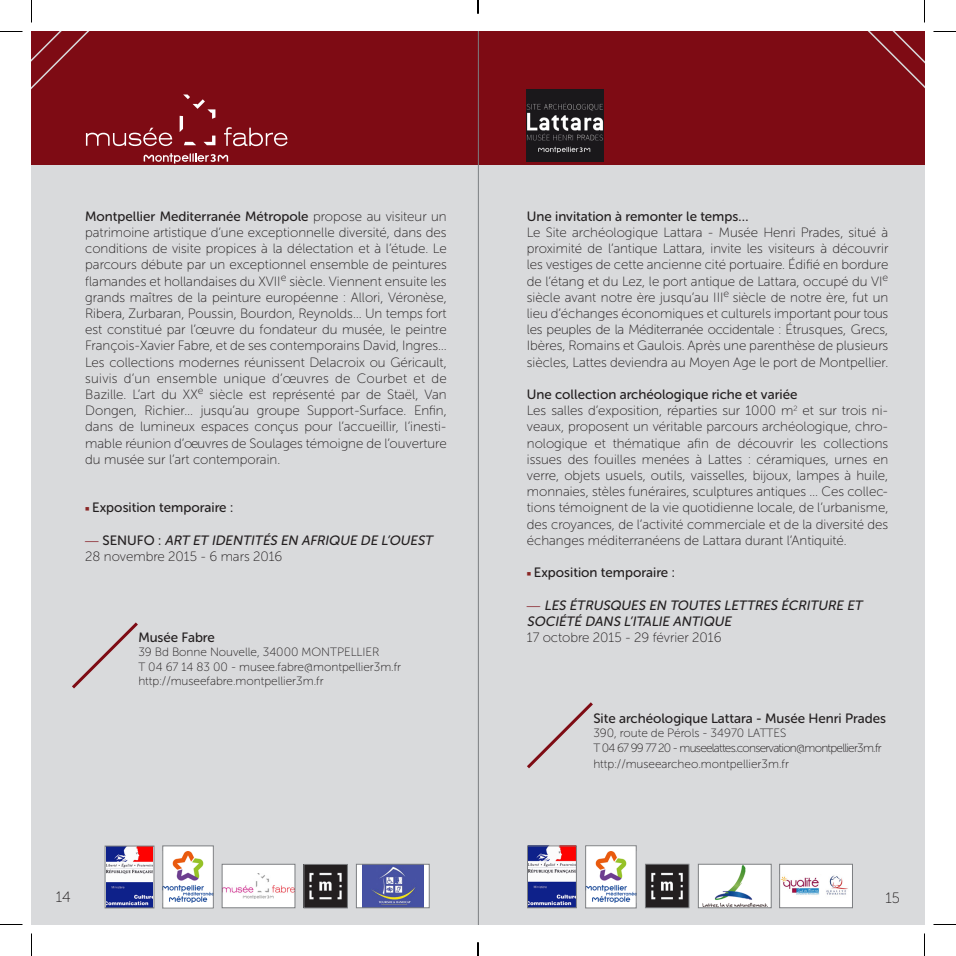
<style>
.page{position:relative;width:956px;height:956px;background:#fff}
.page>*{position:absolute;margin:0;border:0;box-sizing:border-box;transform-origin:0 0}
.t1{font:15px "Museo Sans Rounded 100";color:#231f20}
.t2{font:13.5px/16.2px "Museo Sans Rounded 100";color:#231f20;text-align:justify}
.t3{font:13.5px "Museo Sans Rounded 500";color:#231f20}
.t4{font:italic 13.5px/16.2px "Museo Sans Rounded 500";color:#231f20}
.t5{font:12px/14.4px "Museo Sans Rounded 100";color:#231f20}
.t6{font:12px/14.4px "Museo Sans Rounded 100";letter-spacing:-.06em;color:#231f20}
.s1{font-family:"Museo Sans Rounded 100"}
.s2{color:#8a2625}
.s3{font-family:"Bell Gothic BT";font-style:normal;color:#7e0b14}
.s4{font-style:normal}
</style>
<div class="page">
<div style="left:32px;top:32px;width:892px;height:892px;background:#d9dadc"></div>
<div style="left:32px;top:32px;width:892px;height:133px;background:#7e0b14"></div>
<hr style="left:478px;top:32px;width:1px;height:892px;background:#7c7e81">
<svg style="left:868px;top:32px;width:56px;height:56px"></svg>
<img style="left:527px;top:89px;width:77px;height:73px">
<div style="left:356px;top:864px;width:73px;height:44px;background:#fff"></div>
<img style="left:362px;top:866px;width:61px;height:40px">
<div style="left:356px;top:864px;width:73px;height:44px;border:1px solid #7c7e81"></div>
<img style="left:647px;top:866px;width:40px;height:40px">
<div style="left:645px;top:864px;width:44px;height:44px;border:1px solid #7c7e81"></div>
<img style="left:700px;top:866px;width:69px;height:40px">
<div style="left:698px;top:864px;width:73px;height:44px;border:1px solid #7c7e81"></div>
<div style="left:586px;top:846px;width:50px;height:62px;background:#fff"></div>
<img style="left:588px;top:851px;width:46px;height:51px">
<svg style="left:72px;top:622px;width:66px;height:67px"></svg>
<svg style="left:527px;top:702px;width:66px;height:67px"></svg>
<img style="left:529px;top:848px;width:46px;height:58px">
<div style="left:527px;top:846px;width:50px;height:62px;border:1px solid #7c7e81"></div>
<svg style="left:144px;top:153px;width:84px;height:11px"></svg>
<svg style="left:180px;top:95px;width:35px;height:50px"></svg>
<svg style="left:224px;top:127px;width:63px;height:19px"></svg>
<svg style="left:32px;top:32px;width:140px;height:114px"></svg>
<div style="left:780px;top:864px;width:72px;height:44px;background:#fff"></div>
<img style="left:781px;top:875px;width:67px;height:20px">
<div style="left:779px;top:864px;width:74px;height:44px;border:1px solid #7c7e81"></div>
<img style="left:306px;top:866px;width:40px;height:40px">
<div style="left:304px;top:864px;width:44px;height:44px;border:1px solid #7c7e81"></div>
<div style="left:163px;top:846px;width:50px;height:62px;background:#fff"></div>
<img style="left:165px;top:852px;width:46px;height:50px">
<img style="left:107px;top:848px;width:45px;height:58px">
<div style="left:105px;top:846px;width:49px;height:62px;border:1px solid #7c7e81"></div>
<div style="left:222px;top:864px;width:73px;height:44px;background:#fff"></div>
<img style="left:224px;top:873px;width:69px;height:25px">
<div style="left:222px;top:864px;width:73px;height:44px;border:1px solid #7c7e81"></div>
<svg style="left:0;top:31px;width:22px;height:1px"></svg>
<svg style="left:933px;top:31px;width:23px;height:1px"></svg>
<svg style="left:0;top:924px;width:22px;height:1px"></svg>
<svg style="left:933px;top:924px;width:23px;height:1px"></svg>
<svg style="left:31px;top:0;width:1px;height:23px"></svg>
<svg style="left:31px;top:933px;width:1px;height:23px"></svg>
<svg style="left:924px;top:0;width:1px;height:23px"></svg>
<svg style="left:924px;top:933px;width:1px;height:23px"></svg>
<svg style="left:477px;top:0;width:2px;height:14px"></svg>
<svg style="left:477px;top:942px;width:2px;height:14px"></svg>
<p class="t3" style="left:85px;top:209px;width:363px">Montpellier Mediterranée Métropole <span class="s1">propose au visiteur un</span></p>
<p class="t2" style="left:85px;top:224px;width:363px">patrimoine artistique d’une exceptionnelle diversité, dans des conditions de visite propices à la délectation et à l’étude. Le parcours débute par un exceptionnel ensemble de peintures flamandes et hollandaises du XVII<sup>e</sup> siècle. Viennent ensuite les grands maîtres de la peinture européenne : Allori, Véronèse, Ribera, Zurbaran, Poussin, Bourdon, Reynolds… Un temps fort est constitué par l’œuvre du fondateur du musée, le peintre François-Xavier Fabre, et de ses contemporains David, Ingres… Les collections modernes réunissent Delacroix ou Géricault, suivis d’un ensemble unique d’œuvres de Courbet et de Bazille. L’art du XX<sup>e</sup> siècle est représenté par de Staël, Van Dongen, Richier… jusqu’au groupe Support-Surface. Enfin, dans de lumineux espaces conçus pour l’accueillir, l’inesti&shy;mable réunion d’oeuvres de Soulages témoigne de l’ouverture du musée sur l’art contemporain.</p>
<p class="t3" style="left:85px;top:500px;width:149px"><span class="s2">■</span> Exposition temporaire :</p>
<p class="t4" style="left:85px;top:532px;width:352px"><span class="s3">—</span> <span class="s4">S E N U F O :</span> ART ET IDENTITÉS EN AFRIQUE DE L’OUEST</p>
<p class="t2" style="left:85px;top:548px;width:199px">28 novembre 2015 - 6 mars 2016</p>
<p class="t3" style="left:138px;top:630px;width:78px">Musée Fabre</p>
<p class="t5" style="left:138px;top:645px;width:264px">39 Bd Bonne Nouvelle, 34000 MONTPELLIER<br>T 04 67 14 83 00 - musee.fabre@montpellier3m.fr http://museefabre.montpellier3m.fr</p>
<p class="t3" style="left:527px;top:209px;width:223px">Une invitation à remonter le temps…</p>
<p class="t2" style="left:527px;top:224px;width:363px">Le Site archéologique Lattara - Musée Henri Prades, situé à proximité de l’antique Lattara, invite les visiteurs à découvrir les vestiges de cette ancienne cité portuaire. Édifié en bordure de l’étang et du Lez, le port antique de Lattara, occupé du VI<sup>e </sup>siècle avant notre ère jusqu’au III<sup>e</sup> siècle de notre ère, fut un lieu d’échanges économiques et culturels important pour tous les peuples de la Méditerranée occidentale : Étrusques, Grecs, Ibères, Romains et Gaulois. Après une parenthèse de plusieurs siècles, Lattes deviendra au Moyen Age le port de Montpellier.</p>
<p class="t3" style="left:527px;top:387px;width:272px">Une collection archéologique riche et variée</p>
<p class="t2" style="left:527px;top:403px;width:363px">Les salles d’exposition, réparties sur 1000 m<sup>2</sup> et sur trois ni&shy;veaux, proposent un véritable parcours archéologique, chro&shy;nologique et thématique afin de découvrir les collections issues des fouilles menées à Lattes : céramiques, urnes en verre, objets usuels, outils, vaisselles, bijoux, lampes à huile, monnaies, stèles funéraires, sculptures antiques … Ces collec&shy;tions témoignent de la vie quotidienne locale, de l’urbanisme, des croyances, de l’activité commerciale et de la diversité des échanges méditerranéens de Lattara durant l’Antiquité.</p>
<p class="t3" style="left:527px;top:565px;width:149px"><span class="s2">■</span> Exposition temporaire :</p>
<p class="t4" style="left:527px;top:597px;width:339px"><span class="s3">—</span> LES ÉTRUSQUES EN TOUTES LETTRES ÉCRITURE ET<br>SOCIÉTÉ DANS L’ITALIE ANTIQUE</p>
<p class="t2" style="left:527px;top:629px;width:196px">17 octobre 2015 - 29 février 2016</p>
<p class="t3" style="left:593px;top:711px;width:294px">Site archéologique Lattara - Musée Henri Prades</p>
<p class="t6" style="left:593px;top:726px;width:290px">390, route de Pérols - 34970 LATTES<br>T 04 67 99 77 20 - museelattes.conservation@montpellier3m.fr</p>
<p class="t5" style="left:593px;top:757px;width:197px">http://museearcheo.montpellier3m.fr</p>
<p class="t1" style="left:56px;top:889px;width:17px">14</p>
<p class="t1" style="left:885px;top:889px;width:16px">15</p>
</div>
